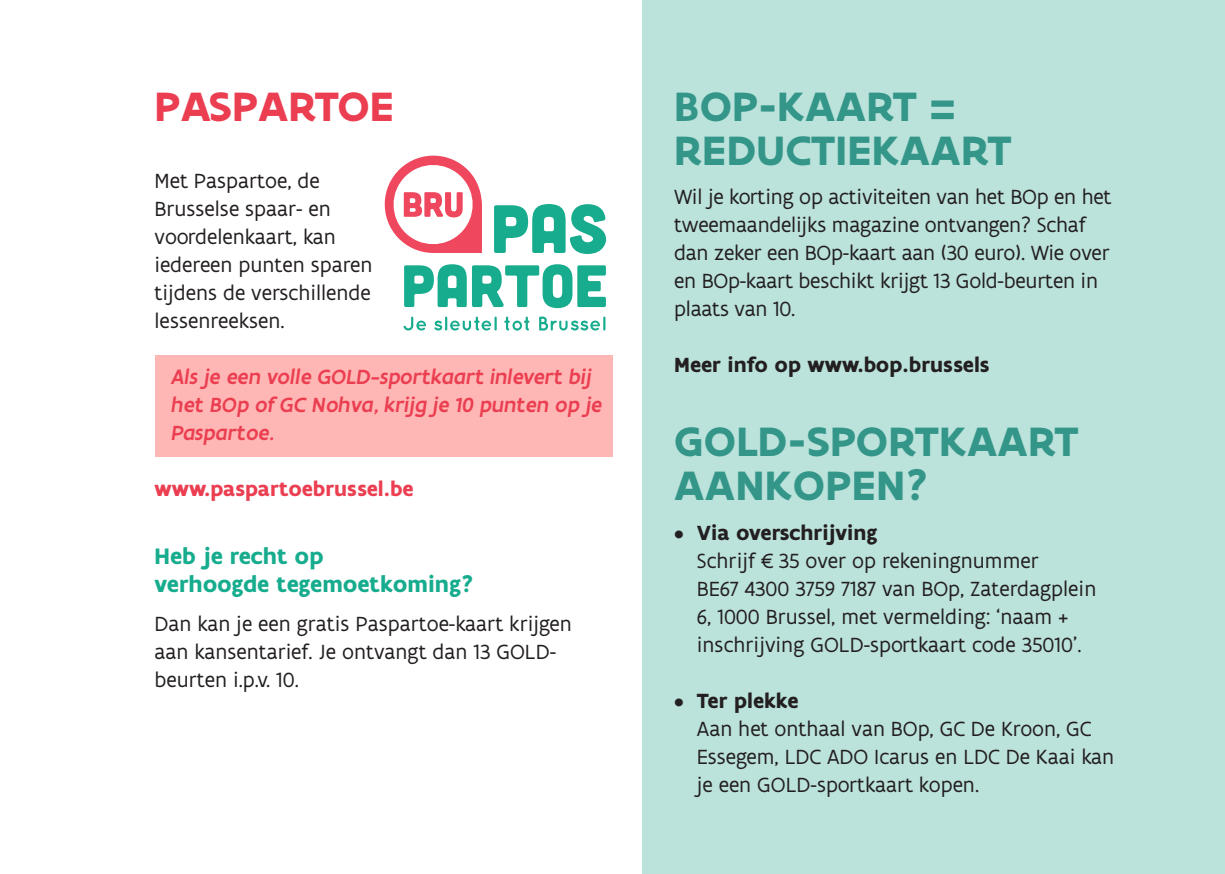
<style>
.page{position:relative;width:1225px;height:874px;background:#fff}
.page>*{position:absolute;margin:0;border:0;box-sizing:border-box;transform-origin:0 0}
.tekst{font:700 44px/44px "Flanders Art Sans";letter-spacing:.005em;color:#339689}
.tekst-2{font:700 44px "Flanders Art Sans";color:#eb3e51}
.tekst-3{font:700 24px/28px "Flanders Art Sans";color:#16ac8d}
.tekst-4{font:22px/28px "Flanders Art Sans";color:#231f20}
.tekst-5{font:italic 500 22px/28px "Flanders Art Sans";color:#eb3e51}
.tekst-6{font:700 22px "Flanders Art Sans";color:#231f20}
.tekst-7{font:700 22px "Flanders Art Sans";color:#eb3e51}
.s1{font-weight:700}
</style>
<div class="page">
<div style="left:154px;top:354px;width:458px;height:102px;background:#ffb7b5"></div>
<div style="left:642px;top:0;width:583px;height:873px;background:#bbe2db"></div>
<svg style="left:384px;top:155px;width:222px;height:175px"></svg>
<p class="tekst-2" style="left:154px;top:78px;width:241px">PASPARTOE</p>
<p class="tekst-4" style="left:154px;top:166px;width:219px">Met Paspartoe, de<br>Brusselse spaar- en voordelenkaart, kan iedereen punten sparen tijdens de verschillende lessenreeksen.</p>
<p class="tekst-5" style="left:171px;top:363px;width:432px">Als je een volle GOLD-sportkaart inlevert bij het BOp of GC Nohva, krijg je 10 punten op je<br>Paspartoe.</p>
<p class="tekst-7" style="left:154px;top:475px;width:261px">www.paspartoebrussel.be</p>
<p class="tekst-3" style="left:154px;top:542px;width:321px">Heb je recht op<br>verhoogde tegemoetkoming?</p>
<p class="tekst-4" style="left:154px;top:609px;width:419px">Dan kan je een gratis Paspartoe-kaart krijgen aan kansentarief. Je ontvangt dan 13 GOLD&shy;beurten i.p.v. 10.</p>
<p class="tekst" style="left:674px;top:85px;width:339px">BOP-KAART =<br>REDUCTIEKAART</p>
<p class="tekst-4" style="left:674px;top:182px;width:439px">Wil je korting op activiteiten van het BOp en het tweemaandelijks magazine ontvangen? Schaf dan zeker een BOp-kaart aan (30 euro). Wie over en BOp-kaart beschikt krijgt 13 Gold-beurten in plaats van 10.</p>
<p class="tekst-6" style="left:674px;top:351px;width:317px">Meer info op www.bop.brussels</p>
<p class="tekst" style="left:674px;top:420px;width:406px">GOLD-SPORTKAART<br>AANKOPEN?</p>
<p class="tekst-4" style="left:697px;top:518px;width:401px;text-indent:-23px"><span class="s1">• Via overschrijving<br></span>Schrijf €35 over op rekeningnummer<br>BE67 4300 3759 7187 van BOp, Zaterdagplein 6, 1000 Brussel, met vermelding: ‘naam + inschrijving GOLD-sportkaart code 35010’.</p>
<p class="tekst-4" style="left:697px;top:686px;width:419px;text-indent:-23px"><span class="s1">• Ter plekke<br></span>Aan het onthaal van BOp, GC De Kroon, GC<br>Essegem, LDC ADO Icarus en LDC De Kaai kan je een GOLD-sportkaart kopen.</p>
</div>
